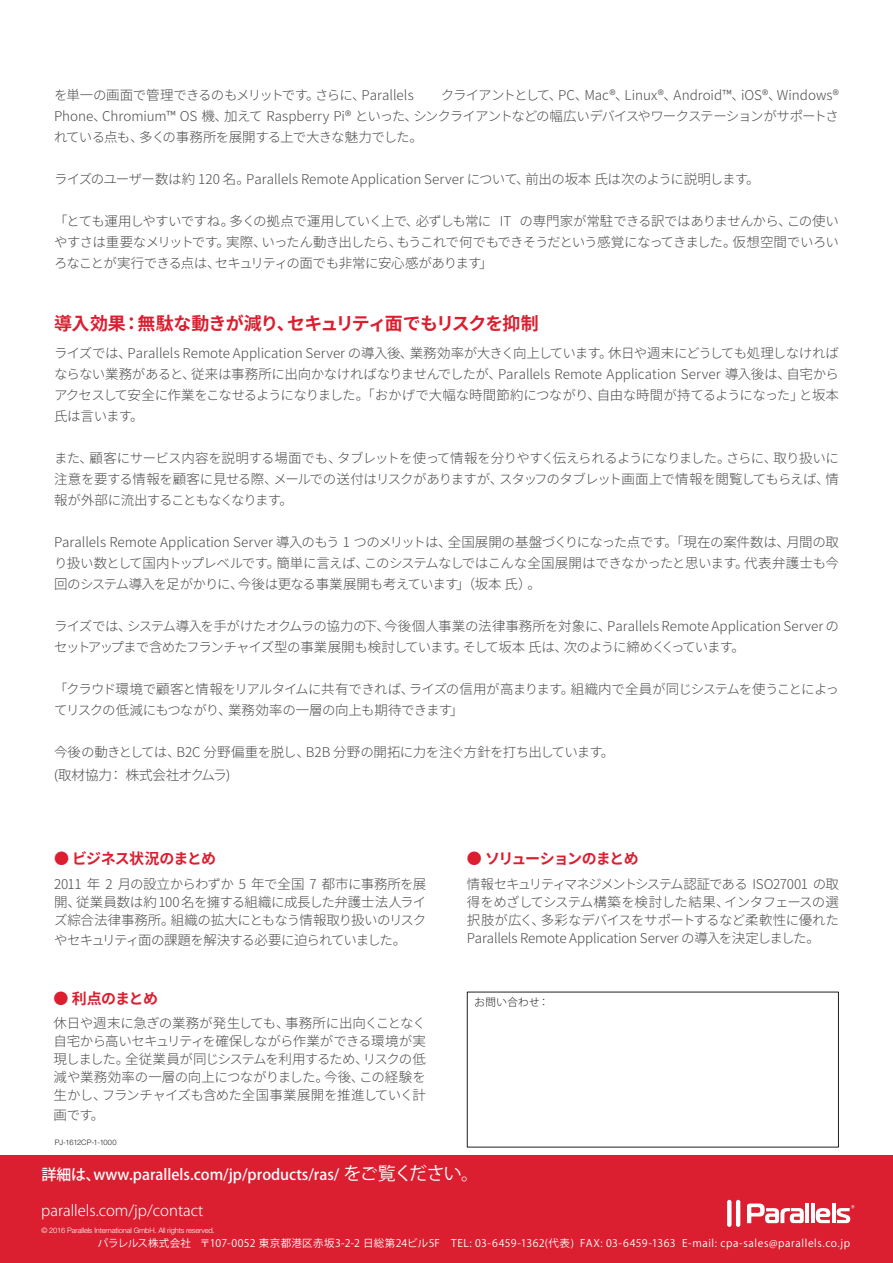
<style>
.page{position:relative;width:893px;height:1263px;background:#fff}
.page>*{position:absolute;margin:0;border:0;box-sizing:border-box;transform-origin:0 0}
.t1{font:700 18px "Source Han Sans JP";letter-spacing:-.045em;color:#db1e30}
.t2{font:500 15px "Koz Go Pro";color:#fff}
.t3{font:700 15px "Source Han Sans JP";letter-spacing:-.065em;color:#db1e30}
.t4{font:300 15px "Koz Go Pro";color:#fff}
.t5{font:300 15px "Helvetica Neue LT Std";letter-spacing:.005em;color:#fff}
.t6{font:300 13.5px/21px "Source Han Sans JP";letter-spacing:-.035em;color:#494a4a;text-align:justify}
.t7{font:300 13.5px "Source Han Sans JP";letter-spacing:-.005em;color:#494a4a}
.t8{font:300 13.5px "Source Han Sans JP";letter-spacing:-.065em;color:#494a4a}
.t9{font:300 13.5px "Koz Go Pro";letter-spacing:-.02em;color:#494a4a}
.t10{font:10.5px "Koz Go Pro";letter-spacing:.04em;color:#fff}
.t11{font:300 10.5px "Koz Go Pro";letter-spacing:.045em;color:#231f20}
.t12{font:300 7.5px "Helvetica Neue LT Std";letter-spacing:-.02em;color:#fff}
.t13{font:300 7.5px "Helvetica Neue LT Std";letter-spacing:-.015em;color:#231f20}
.s1{font-family:"Koz Go Pro";font-weight:500;font-size:16.5px;color:#fff}
.s2{font-weight:400;font-size:18px}
</style>
<div class="page">
<div style="left:0;top:1155px;width:893px;height:108px;background:#db1e30"></div>
<svg style="left:727px;top:1200px;width:4px;height:27px"></svg>
<hr style="left:736px;top:1200px;width:4px;height:27px;background:#fff;border-radius:2px">
<svg style="left:816px;top:1208px;width:14px;height:15px"></svg>
<svg style="left:832px;top:1203px;width:3px;height:20px"></svg>
<hr style="left:811px;top:1203px;width:3px;height:20px;background:#fff">
<hr style="left:805px;top:1203px;width:4px;height:20px;background:#fff">
<svg style="left:747px;top:1203px;width:57px;height:20px"></svg>
<svg style="left:836px;top:1205px;width:18px;height:18px"></svg>
<p class="t6" style="left:54px;top:85px;width:361px">を単一の画面で管理できるのもメリットです。さらに、Parallels</p>
<p class="t6" style="left:54px;top:85px;width:786px;text-indent:387px">クライアントとして、PC、Mac®、Linux®、Android™、iOS®、Windows® Phone、Chromium™ OS 機、加えて Raspberry Pi® といった、シンクライアントなどの幅広いデバイスやワークステーションがサポートされている点も、多くの事務所を展開する上で大きな魅力でした。</p>
<p class="t7" style="left:54px;top:171px;width:707px">ライズのユーザー数は約 120 名。Parallels Remote Application Server について、前出の坂本 氏は次のように説明します。</p>
<p class="t6" style="left:54px;top:211px;width:786px">「とても運用しやすいですね。多くの拠点で運用していく上で、必ずしも常に IT の専門家が常駐できる訳ではありませんから、この使いやすさは重要なメリットです。実際、いったん動き出したら、もうこれで何でもできそうだという感覚になってきました。仮想空間でいろいろなことが実行できる点は、セキュリティの面でも非常に安心感があります」</p>
<p class="t1" style="left:54px;top:314px;width:486px">導入効果：無駄な動きが減り、セキュリティ面でもリスクを抑制</p>
<p class="t6" style="left:54px;top:343px;width:786px">ライズでは、Parallels Remote Application Server の導入後、業務効率が大きく向上しています。休日や週末にどうしても処理しなければならない業務があると、従来は事務所に出向かなければなりませんでしたが、Parallels Remote Application Server 導入後は、自宅からアクセスして安全に作業をこなせるようになりました。「おかげで大幅な時間節約につながり、自由な時間が持てるようになった」と坂本氏は言います。</p>
<p class="t6" style="left:54px;top:448px;width:786px">また、顧客にサービス内容を説明する場面でも、タブレットを使って情報を分りやすく伝えられるようになりました。さらに、取り扱いに注意を要する情報を顧客に見せる際、メールでの送付はリスクがありますが、スタッフのタブレット画面上で情報を閲覧してもらえば、情報が外部に流出することもなくなります。</p>
<p class="t6" style="left:54px;top:532px;width:786px">Parallels Remote Application Server 導入のもう 1 つのメリットは、全国展開の基盤づくりになった点です。「現在の案件数は、月間の取り扱い数として国内トップレベルです。簡単に言えば、このシステムなしではこんな全国展開はできなかったと思います。代表弁護士も今回のシステム導入を足がかりに、今後は更なる事業展開も考えています」（坂本 氏）。</p>
<p class="t6" style="left:54px;top:616px;width:786px">ライズでは、システム導入を手がけたオクムラの協力の下、今後個人事業の法律事務所を対象に、Parallels Remote Application Server のセットアップまで含めたフランチャイズ型の事業展開も検討しています。そして坂本 氏は、次のように締めくくっています。</p>
<p class="t6" style="left:54px;top:679px;width:786px">「クラウド環境で顧客と情報をリアルタイムに共有できれば、ライズの信用が高まります。組織内で全員が同じシステムを使うことによってリスクの低減にもつながり、業務効率の一層の向上も期待できます」</p>
<p class="t6" style="left:54px;top:742px;width:562px">今後の動きとしては、B2C 分野偏重を脱し、B2B 分野の開拓に力を注ぐ方針を打ち出しています。</p>
<p class="t9" style="left:54px;top:766px;width:178px">(取材協力： 株式会社オクムラ)</p>
<p class="t3" style="left:54px;top:850px;width:164px">● ビジネス状況のまとめ</p>
<p class="t6" style="left:54px;top:875px;width:374px;line-height:18px">2011 年 2 月の設立からわずか 5 年で全国 7 都市に事務所を展開、従業員数は約 100 名を擁する組織に成長した弁護士法人ライズ綜合法律事務所。組織の拡大にともなう情報取り扱いのリスク</p>
<p class="t8" style="left:54px;top:932px;width:365px">やセキュリティ面の課題を解決する必要に迫られていました。<span class="s1">●</span></p>
<p class="t3" style="left:54px;top:989px;width:106px">● 利点のまとめ</p>
<p class="t6" style="left:54px;top:1014px;width:374px;line-height:18px">休日や週末に急ぎの業務が発生しても、事務所に出向くことなく自宅から高いセキュリティを確保しながら作業ができる環境が実現しました。全従業員が同じシステムを利用するため、リスクの低減や業務効率の一層の向上につながりました。今後、この経験を生かし、フランチャイズも含めた全国事業展開を推進していく計</p>
<p class="t6" style="left:54px;top:1105px;width:52px">画です。</p>
<p class="t13" style="left:55px;top:1137px;width:63px">PJ-1612CP-1-1000</p>
<p class="t3" style="left:467px;top:850px;width:173px">● ソリューションのまとめ</p>
<p class="t6" style="left:467px;top:875px;width:374px;line-height:18px">情報セキュリティマネジメントシステム認証である ISO27001 の取得をめざしてシステム構築を検討した結果、インタフェースの選択肢が広く、多彩なデバイスをサポートするなど柔軟性に優れたParallels Remote Application Server の導入を決定しました。</p>
<p class="t11" style="left:474px;top:995px;width:76px">お問い合わせ：</p>
<p class="t2" style="left:41px;top:1165px;width:439px">詳細は、www.parallels.com/jp/products/ras/ <span class="s2">をご覧ください。</span></p>
<p class="t4" style="left:41px;top:1201px;width:164px">parallels.com/jp/contact</p>
<p class="t12" style="left:41px;top:1225px;width:175px">© 2016 Parallels International GmbH. All rights reserved.</p>
<p class="t10" style="left:98px;top:1236px;width:754px">パラレルス株式会社 〒107-0052 東京都港区赤坂3-2-2 日総第24ビル5F　TEL: 03-6459-1362(代表) FAX: 03-6459-1363 E-mail: cpa-sales@parallels.co.jp</p>
<p class="t5" style="left:87px;top:1203px;width:9px">s</p>
<p class="t5" style="left:132px;top:1203px;width:51px">contact</p>
<p class="t12" style="left:96px;top:1225px;width:118px">P Hold ngs GmbH. All rights reserved.</p>
</div>
